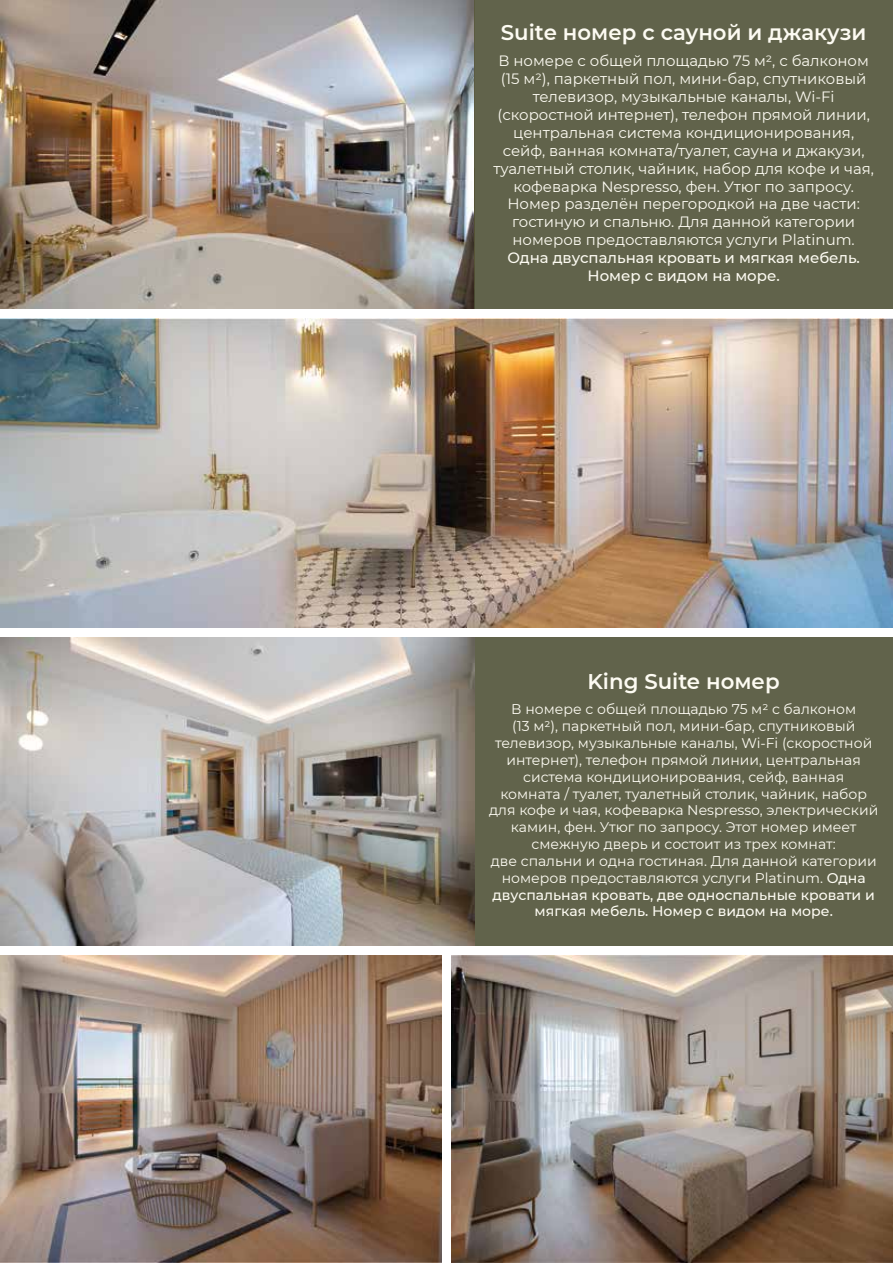
<style>
.page{position:relative;width:893px;height:1263px;background:#fff}
.page>*{position:absolute;margin:0;border:0;box-sizing:border-box;transform-origin:0 0}
.t1{font:600 21.3px "Montserrat";color:#fdfbf2}
.t2{font:15px/18px "Montserrat";color:#fdfbf2;text-align:center}
.t3{font:500 15px/18px "Montserrat";color:#fdfbf2;text-align:center}
.t4{font:14.1px/16.8px "Montserrat";color:#fdfbf2;text-align:center}
.s1{font-weight:500}
</style>
<div class="page">
<img style="left:0;top:0;width:474px;height:308px">
<div style="left:474px;top:0;width:419px;height:308px;background:#61634b"></div>
<img style="left:0;top:638px;width:474px;height:308px">
<div style="left:474px;top:638px;width:419px;height:308px;background:#61634b"></div>
<img style="left:0;top:318px;width:893px;height:309px">
<img style="left:0;top:955px;width:442px;height:307px">
<img style="left:451px;top:955px;width:442px;height:307px">
<h1 class="t1" style="left:501px;top:17px;width:367px">Suite номер с сауной и джакузи</h1>
<p class="t2" style="left:493px;top:51px;width:382px">В номере с общей площадью 75 м2, с балконом (15 м2), паркетный пол, мини-бар, спутниковый телевизор, музыкальные каналы, Wi-Fi (скоростной интернет), телефон прямой линии, центральная система кондиционирования, сейф, ванная комната/туалет, сауна и джакузи, туалетный столик, чайник, набор для кофе и чая, кофеварка Nespresso, фен. Утюг по запросу.<br>Номер раздeлён перегородкой на две части: гостиную и спальню. Для данной категории номеров предоставляются услуги Platinum.</p>
<p class="t3" style="left:507px;top:248px;width:354px">Одна двуспальная кровать и мягкая мебель.<br>Номер с видом на море.</p>
<h1 class="t1" style="left:588px;top:666px;width:194px">King Suite номер</h1>
<p class="t4" style="left:489px;top:700px;width:391px">В номере с общей площадью 75 м2 с балконом<br>(13 м2), паркетный пол, мини-бар, спутниковый телевизор, музыкальные каналы, Wi-Fi (скоростной интернет), телефон прямой линии, центральная система кондиционирования, сейф, ванная<br>комната / туалет, туалетный столик, чайник, набор для кофе и чая, кофеварка Nespresso, электрический камин, фен. Утюг по запросу. Этот номер имеет смежную дверь и состоит из трех комнат:<br>две спальни и одна гостиная. Для данной категории номеров предоставляются услуги Platinum. <span class="s1">Одна двуспальная кровать, две односпальные кровати и мягкая мебель. Номер с видом на море.</span></p>
</div>
